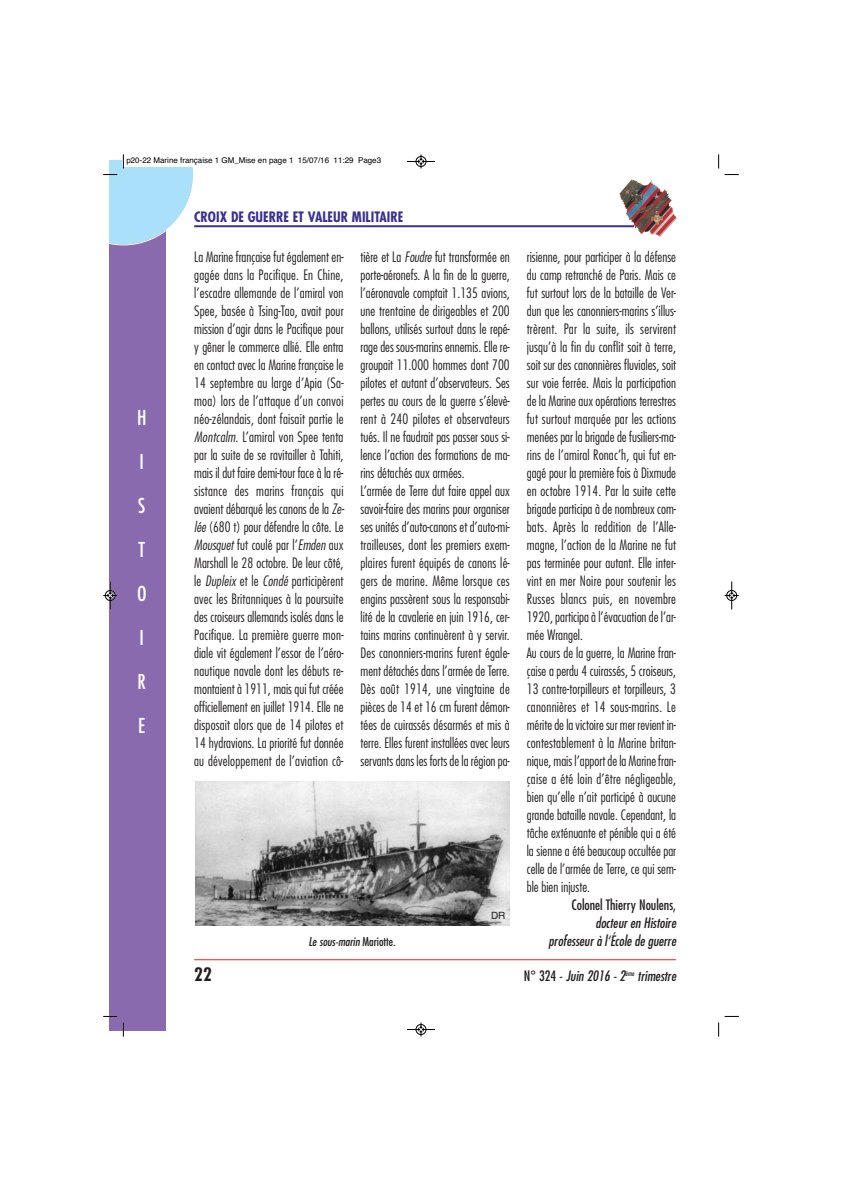
<style>
.page{position:relative;width:842px;height:1191px;background:#fff}
.page>*{position:absolute;margin:0;border:0;box-sizing:border-box;transform-origin:0 0}
.t1{font:condensed 20px "Futura";color:#fff}
.t2{font:700 condensed 18px "Futura";color:#231f20}
.t3{font:300 condensed 14px/18px "Futura";color:#231f20}
.t4{font:italic condensed 14px "Futura";color:#231f20}
.t5{font:700 condensed 14px "Futura";color:#3a2f92}
.t6{font:condensed 14px "Futura";color:#231f20}
.t7{font:italic condensed 12px "Futura";color:#231f20}
.t8{font:10px "Helvetica";color:#231f20}
.t9{font:8px "Helvetica";color:#000}
.s1{font-style:italic}
.s2{font-style:normal}
</style>
<div class="page">
<div style="left:109px;top:160px;width:57px;height:871px;background:#8a6aae"></div>
<img style="left:619px;top:179px;width:57px;height:57px">
<hr style="left:194px;top:959px;width:482px;height:1px;background:#ee1d23">
<hr style="left:194px;top:225px;width:440px;height:2px;background:#3a2f92">
<img style="left:195px;top:781px;width:315px;height:144px">
<svg style="left:103px;top:154px;width:90px;height:91px"></svg>
<svg style="left:718px;top:154px;width:1px;height:15px"></svg>
<svg style="left:725px;top:174px;width:14px;height:1px"></svg>
<svg style="left:123px;top:1022px;width:1px;height:15px"></svg>
<svg style="left:103px;top:1016px;width:14px;height:1px"></svg>
<svg style="left:718px;top:1022px;width:1px;height:15px"></svg>
<svg style="left:725px;top:1016px;width:14px;height:1px"></svg>
<svg style="left:407px;top:154px;width:28px;height:14px"></svg>
<svg style="left:407px;top:1023px;width:28px;height:14px"></svg>
<svg style="left:103px;top:582px;width:14px;height:28px"></svg>
<svg style="left:725px;top:582px;width:14px;height:28px"></svg>
<p class="t9" style="left:126px;top:156px;width:256px">p20-22 Marine française 1 GM_Mise en page 1 15/07/16 11:29 Page3</p>
<h1 class="t1" style="left:137px;top:409px;width:11px">H</h1>
<h1 class="t1" style="left:140px;top:453px;width:6px">I</h1>
<h1 class="t1" style="left:138px;top:497px;width:9px">S</h1>
<h1 class="t1" style="left:139px;top:541px;width:8px">T</h1>
<h1 class="t1" style="left:137px;top:585px;width:11px">O</h1>
<h1 class="t1" style="left:140px;top:629px;width:6px">I</h1>
<h1 class="t1" style="left:138px;top:673px;width:10px">R</h1>
<h1 class="t1" style="left:138px;top:717px;width:8px">E</h1>
<p class="t5" style="left:194px;top:211px;width:211px">CROIX DE GUERRE ET VALEUR MILITAIRE</p>
<p class="t3" style="left:194px;top:248px;width:153px">La Marine française fut également en&shy;gagée dans la Pacifique. En Chine, l’escadre allemande de l’amiral von Spee, basée à Tsing-Tao, avait pour mission d’agir dans le Pacifique pour y gêner le commerce allié. Elle entra en contact avec la Marine française le 14 septembre au large d’Apia (Sa&shy;moa) lors de l’attaque d’un convoi néo-zélandais, dont faisait partie le <span class="s1">Montcalm</span>. L’amiral von Spee tenta par la suite de se ravitailler à Tahiti, mais il dut faire demi-tour face à la ré&shy;sistance des marins français qui avaient débarqué les canons de la <span class="s1">Ze&shy;lée</span>(680 t) pour défendre la côte. Le <span class="s1">Mousquet</span>fut coulé par l’<span class="s1">Emden</span>aux Marshall le 28 octobre. De leur côté, le <span class="s1">Dupleix</span>et le <span class="s1">Condé</span> participèrent avec les Britanniques à la poursuite des croiseurs allemands isolés dans le Pacifique. La première guerre mon&shy;diale vit également l’essor de l’aéro&shy;nautique navale dont les débuts re&shy;montaient à 1911, mais qui fut créée officiellement en juillet 1914. Elle ne disposait alors que de 14 pilotes et 14 hydravions. La priorité fut donnée au développement de l’aviation cô-</p>
<p class="t3" style="left:361px;top:248px;width:151px">tière et La <span class="s1">Foudre</span>fut transformée en porte-aéronefs. A la fin de la guerre, l’aéronavale comptait 1.135 avions, une trentaine de dirigeables et 200 ballons, utilisés surtout dans le repé&shy;rage des sous-marins ennemis. Elle re&shy;groupait 11.000 hommes dont 700 pilotes et autant d’observateurs. Ses pertes au cours de la guerre s’élevè&shy;rent à 240 pilotes et observateurs tués. Il ne faudrait pas passer sous si&shy;lence l’action des formations de ma&shy;rins détachés aux armées.<br>L’armée de Terre dut faire appel aux savoir-faire des marins pour organiser ses unités d’auto-canons et d’auto-mi&shy;trailleuses, dont les premiers exem&shy;plaires furent équipés de canons lé&shy;gers de marine. Même lorsque ces engins passèrent sous la responsabi&shy;lité de la cavalerie en juin 1916, cer&shy;tains marins continuèrent à y servir.<br>Des canonniers-marins furent égale&shy;ment détachés dans l’armée de Terre.<br>Dès août 1914, une vingtaine de pièces de 14 et 16 cm furent démon&shy;tées de cuirassés désarmés et mis à terre. Elles furent installées avec leurs servants dans les forts de la région pa-</p>
<p class="t3" style="left:527px;top:248px;width:151px">risienne, pour participer à la défense du camp retranché de Paris. Mais ce fut surtout lors de la bataille de Ver&shy;dun que les canonniers-marins s’illus&shy;trèrent. Par la suite, ils servirent jusqu’à la fin du conflit soit à terre, soit sur des canonnières fluviales, soit sur voie ferrée. Mais la participation de la Marine aux opérations terrestres fut surtout marquée par les actions menées par la brigade de fusiliers-ma&shy;rins de l’amiral Ronac’h, qui fut en&shy;gagé pour la première fois à Dixmude en octobre 1914. Par la suite cette brigade participa à de nombreux com&shy;bats. Après la reddition de l’Alle&shy;magne, l’action de la Marine ne fut pas terminée pour autant. Elle inter&shy;vint en mer Noire pour soutenir les Russes blancs puis, en novembre 1920, participa à l’évacuation de l’ar&shy;mée Wrangel.<br>Au cours de la guerre, la Marine fran&shy;çaise a perdu 4 cuirassés, 5 croiseurs, 13 contre-torpilleurs et torpilleurs, 3 canonnières et 14 sous-marins. Le mérite de la victoire sur mer revient in&shy;contestablement à la Marine britan&shy;nique, mais l’apport de la Marine fran&shy;çaise a été loin d’être négligeable, bien qu’elle n’ait participé à aucune grande bataille navale. Cependant, la tâche exténuante et pénible qui a été la sienne a été beaucoup occultée par celle de l’armée de Terre, ce qui sem&shy;ble bien injuste.</p>
<p class="t6" style="left:572px;top:898px;width:106px">Colonel Thierry Noulens,</p>
<p class="t4" style="left:595px;top:916px;width:85px">docteuren Histoire</p>
<p class="t7" style="left:308px;top:936px;width:91px">Le sous-marin <span class="s2">M a r i otte</span> .</p>
<p class="t4" style="left:549px;top:934px;width:131px">professeurà l‘École de guerre</p>
<p class="t8" style="left:491px;top:910px;width:16px">DR</p>
<p class="t2" style="left:194px;top:967px;width:19px">22</p>
<p class="t4" style="left:524px;top:970px;width:156px"><span class="s2">N ° 3 2 4 -</span> Juin 2016 -2<sup>ème</sup> trimestre</p>
</div>
